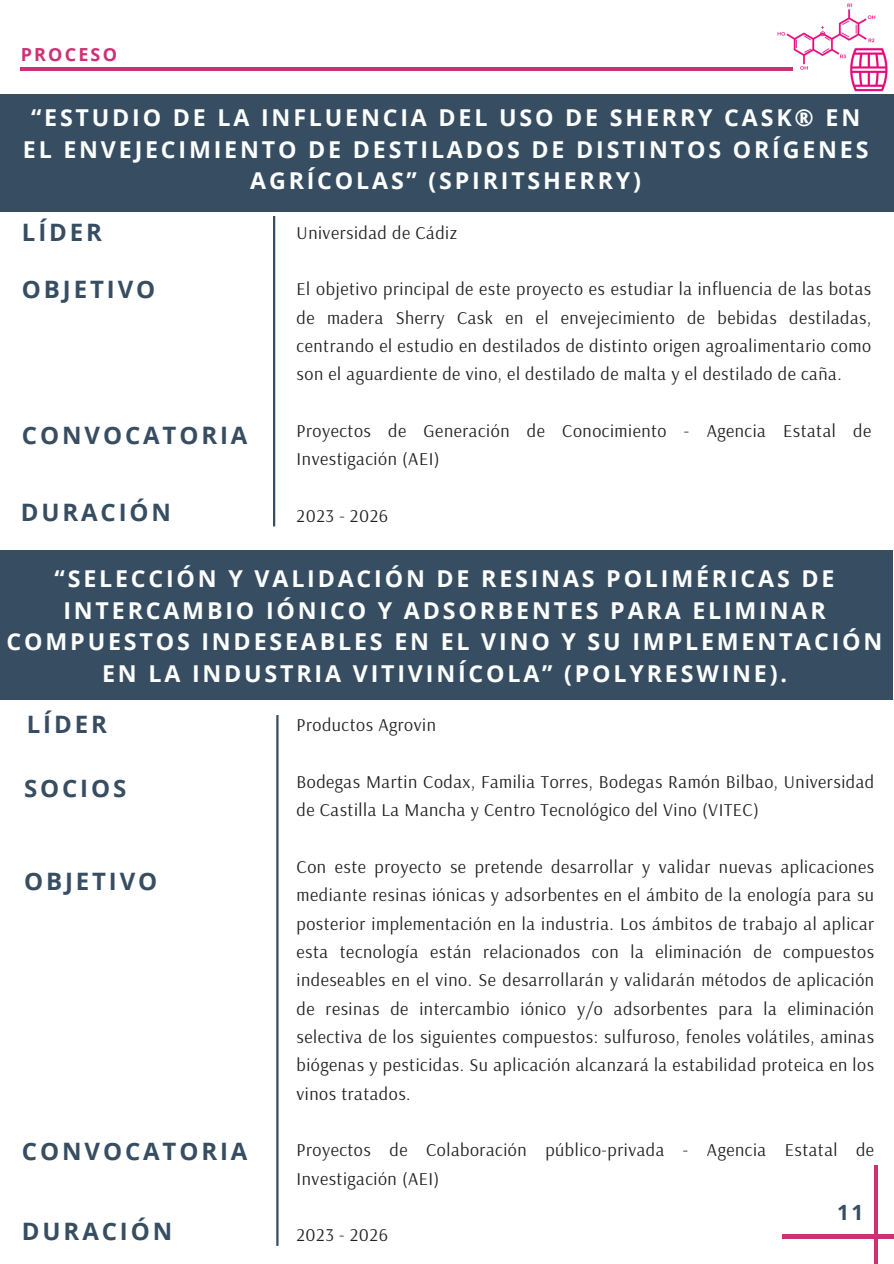
<style>
.page{position:relative;width:894px;height:1264px;background:#fff}
.page>*{position:absolute;margin:0;border:0;box-sizing:border-box;transform-origin:0 0}
.t1{font:700 24px "Open Sans";letter-spacing:.12em;color:#364d62}
.t2{font:700 23.25px/31.5px "Open Sans";letter-spacing:.12em;color:#fcfefd;text-align:center}
.t3{font:700 21px "Open Sans";color:#364d62}
.t4{font:18px/28.3px "Arsenal";letter-spacing:.03em;color:#222}
.t5{font:700 18px "Open Sans";letter-spacing:.12em;color:#ce3074}
</style>
<div class="page">
<hr style="left:21px;top:67px;width:771px;height:3px;background:#ce3074">
<img style="left:771px;top:3px;width:117px;height:89px">
<svg style="left:873px;top:1165px;width:4px;height:98px"></svg>
<hr style="left:782px;top:1234px;width:111px;height:4px;background:#ce3074">
<div style="left:0;top:550px;width:892px;height:149px;background:#364d62"></div>
<hr style="left:276px;top:715px;width:2px;height:530px;background:#364d62">
<div style="left:0;top:94px;width:893px;height:117px;background:#364d62"></div>
<hr style="left:273px;top:216px;width:2px;height:310px;background:#364d62">
<p class="t5" style="left:21px;top:42px;width:98px">PROCESO</p>
<p class="t2" style="left:23px;top:101px;width:846px">“ESTUDIO DE LA INFLUENCIA DEL USO DE SHERRY CASK® EN<br>EL ENVEJECIMIENTO DE DESTILADOS DE DISTINTOS ORÍGENES<br>AGRÍCOLAS” (SPIRITSHERRY)</p>
<p class="t4" style="left:296px;top:218px;width:162px">Universidad de Cádiz</p>
<h1 class="t1" style="left:22px;top:215px;width:82px">LÍDER</h1>
<h1 class="t1" style="left:22px;top:272px;width:135px">OBJETIVO</h1>
<p class="t4" style="left:296px;top:274px;width:576px;text-align:justify">El objetivo principal de este proyecto es estudiar la influencia de las botas de madera Sherry Cask en el envejecimiento de bebidas destiladas, centrando el estudio en destilados de distinto origen agroalimentario como son el aguardiente de vino, el destilado de malta y el destilado de caña.</p>
<p class="t4" style="left:296px;top:416px;width:576px">Proyectos de Generación de Conocimiento - Agencia Estatal de<br>Investigación (AEI)</p>
<p class="t4" style="left:296px;top:501px;width:93px">2023 - 2026</p>
<h1 class="t1" style="left:22px;top:418px;width:227px">CONVOCATORIA</h1>
<h1 class="t1" style="left:21px;top:495px;width:152px">DURACIÓN</h1>
<p class="t2" style="left:7px;top:562px;width:877px">“SELECCIÓN Y VALIDACIÓN DE RESINAS POLIMÉRICAS DE INTERCAMBIO IÓNICO Y ADSORBENTES PARA ELIMINAR COMPUESTOS INDESEABLES EN EL VINO Y SU IMPLEMENTACIÓN EN LA INDUSTRIA VITIVINÍCOLA” (POLYRESWINE).</p>
<h1 class="t1" style="left:27px;top:707px;width:82px">LÍDER</h1>
<p class="t4" style="left:296px;top:710px;width:141px">Productos Agrovin</p>
<p class="t4" style="left:296px;top:767px;width:579px">Bodegas Martin Codax, Familia Torres, Bodegas Ramón Bilbao, Universidad de Castilla La Mancha y Centro Tecnológico del Vino (VITEC)</p>
<p class="t4" style="left:296px;top:852px;width:579px;text-align:justify">Con este proyecto se pretende desarrollar y validar nuevas aplicaciones mediante resinas iónicas y adsorbentes en el ámbito de la enología para su posterior implementación en la industria. Los ámbitos de trabajo al aplicar esta tecnología están relacionados con la eliminación de compuestos indeseables en el vino. Se desarrollarán y validarán métodos de aplicación de resinas de intercambio iónico y/o adsorbentes para la eliminación selectiva de los siguientes compuestos: sulfuroso, fenoles volátiles, aminas biógenas y pesticidas. Su aplicación alcanzará la estabilidad proteica en los vinos tratados.</p>
<h1 class="t1" style="left:24px;top:771px;width:104px">SOCIOS</h1>
<h1 class="t1" style="left:24px;top:864px;width:135px">OBJETIVO</h1>
<h1 class="t1" style="left:22px;top:1134px;width:227px">CONVOCATORIA</h1>
<h1 class="t1" style="left:22px;top:1214px;width:152px">DURACIÓN</h1>
<p class="t4" style="left:296px;top:1135px;width:579px">Proyectos de Colaboración público-privada - Agencia Estatal de<br>Investigación (AEI)</p>
<p class="t4" style="left:296px;top:1220px;width:93px">2023 - 2026</p>
<p class="t3" style="left:836px;top:1197px;width:28px">11</p>
</div>
